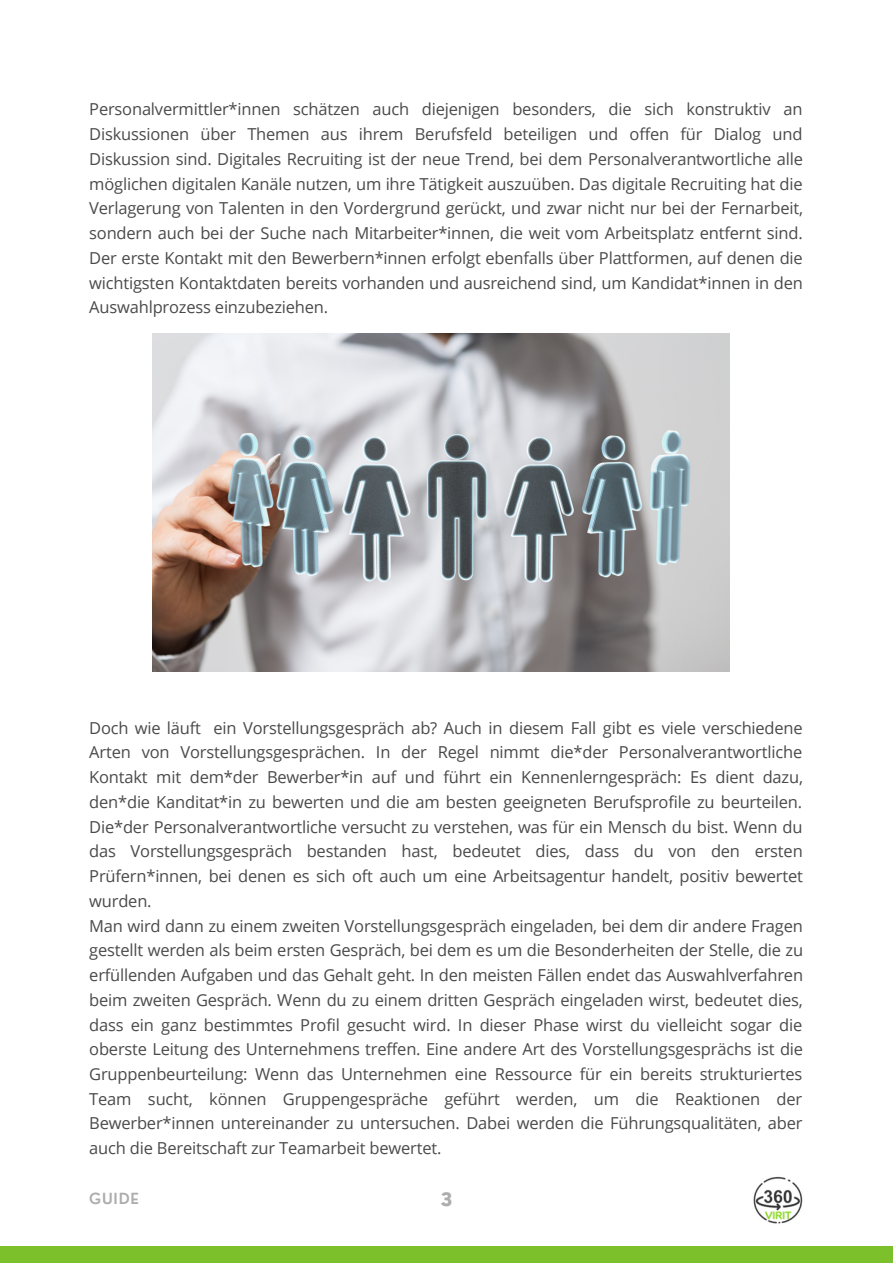
<style>
.page{position:relative;width:893px;height:1264px;background:#fff}
.page>*{position:absolute;margin:0;border:0;box-sizing:border-box;transform-origin:0 0}
.t1{font:800 18px "Nourd";color:#adadad}
.t2{font:16.5px/24.8px "Open Sans";letter-spacing:-.01em;color:#4a4a4a;text-align:justify}
.t3{font:600 15px "Nourd";letter-spacing:.055em;color:#adadad}
</style>
<div class="page">
<div style="left:0;top:1246px;width:892px;height:16px;background:#7cc02c"></div>
<img style="left:152px;top:333px;width:577px;height:338px">
<img style="left:753px;top:1176px;width:50px;height:48px">
<p class="t2" style="left:89px;top:97px;width:715px">Personalvermittler*innen schätzen auch diejenigen besonders, die sich konstruktiv an Diskussionen über Themen aus ihrem Berufsfeld beteiligen und offen für Dialog und Diskussion sind. Digitales Recruiting ist der neue Trend, bei dem Personalverantwortliche alle möglichen digitalen Kanäle nutzen, um ihre Tätigkeit auszuüben. Das digitale Recruiting hat die Verlagerung von Talenten in den Vordergrund gerückt, und zwar nicht nur bei der Fernarbeit, sondern auch bei der Suche nach Mitarbeiter*innen, die weit vom Arbeitsplatz entfernt sind.<br>Der erste Kontakt mit den Bewerbern*innen erfolgt ebenfalls über Plattformen, auf denen die wichtigsten Kontaktdaten bereits vorhanden und ausreichend sind, um Kandidat*innen in den Auswahlprozess einzubeziehen.</p>
<p class="t2" style="left:89px;top:715px;width:715px;text-align:left">Doch wie läuft ein Vorstellungsgespräch ab? Auch in diesem Fall gibt es viele verschiedene Arten von Vorstellungsgesprächen. In der Regel nimmt die*der Personalverantwortliche Kontakt mit dem*der Bewerber*in auf und führt ein Kennenlerngespräch: Es dient dazu, den*die Kanditat*in zu bewerten und die am besten geeigneten Berufsprofile zu beurteilen.<br>Die*der Personalverantwortliche versucht zu verstehen, was für ein Mensch du bist. Wenn du das Vorstellungsgespräch bestanden hast, bedeutet dies, dass du von den ersten Prüfern*innen, bei denen es sich oft auch um eine Arbeitsagentur handelt, positiv bewertet wurden.<br>Man wird dann zu einem zweiten Vorstellungsgespräch eingeladen, bei dem dir andere Fragen gestellt werden als beim ersten Gespräch, bei dem es um die Besonderheiten der Stelle, die zu erfüllenden Aufgaben und das Gehalt geht. In den meisten Fällen endet das Auswahlverfahren beim zweiten Gespräch. Wenn du zu einem dritten Gespräch eingeladen wirst, bedeutet dies, dass ein ganz bestimmtes Profil gesucht wird. In dieser Phase wirst du vielleicht sogar die oberste Leitung des Unternehmens treffen. Eine andere Art des Vorstellungsgesprächs ist die Gruppenbeurteilung: Wenn das Unternehmen eine Ressource für ein bereits strukturiertes Team sucht, können Gruppengespräche geführt werden, um die Reaktionen der Bewerber*innen untereinander zu untersuchen. Dabei werden die Führungsqualitäten, aber auch die Bereitschaft zur Teamarbeit bewertet.</p>
<p class="t3" style="left:89px;top:1189px;width:51px">GUIDE</p>
<p class="t1" style="left:440px;top:1188px;width:14px">3</p>
</div>
